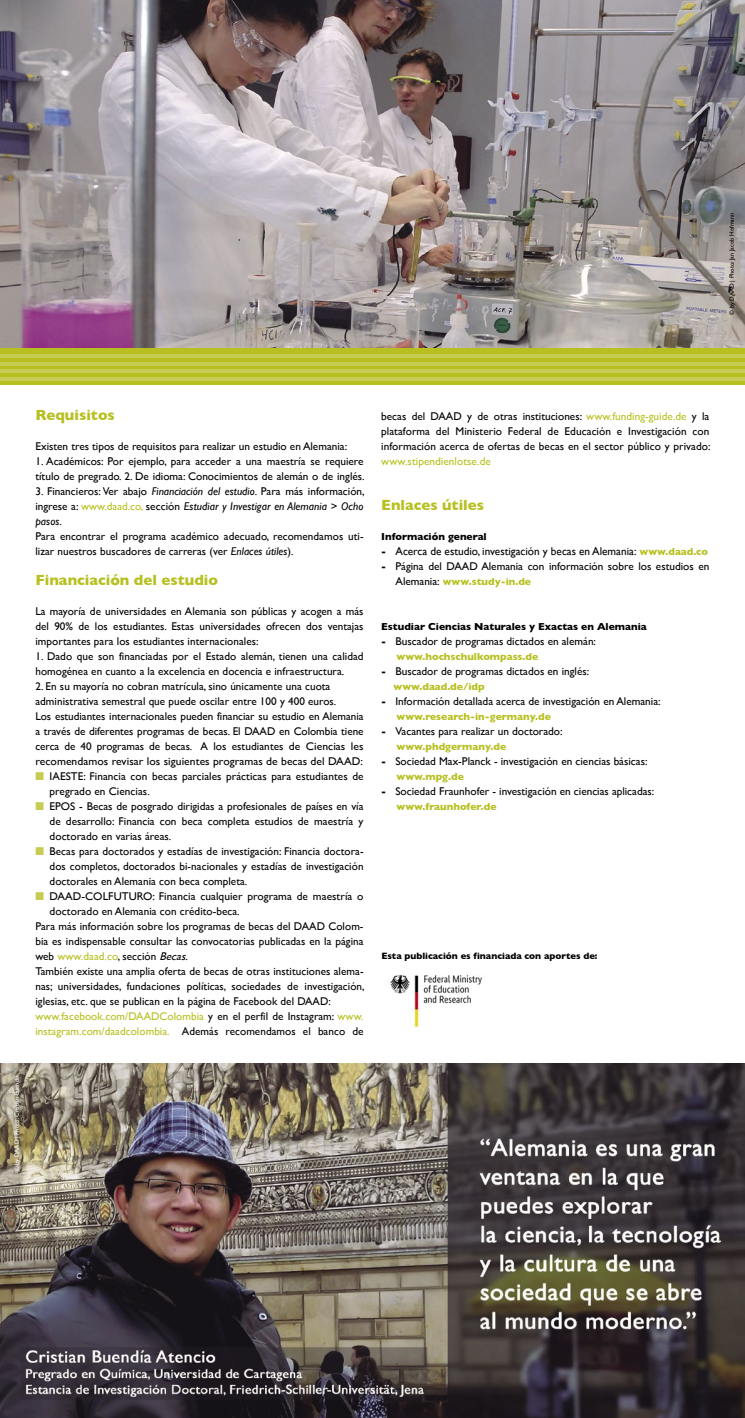
<style>
.page{position:relative;width:745px;height:1418px;background:#fff}
.page>*{position:absolute;margin:0;border:0;box-sizing:border-box;transform-origin:0 0}
.t1{font:700 15px "Gill Sans";color:#b7c020}
.t2{font:11.25px/15px "Gill Sans";letter-spacing:.005em;color:#000}
.t3{font:11.25px "Gill Sans";letter-spacing:.005em;color:#b7c020}
.t4{font:11.25px "Gill Sans";color:#000}
.t5{font:700 10.25px "Gill Sans";color:#b7c020}
.t6{font:700 10.25px "Gill Sans";color:#000}
.t7{font:700 9.38px "Gill Sans";color:#000}
.t8{font:6.25px "Gill Sans";color:#fff}
.t9{font:6.25px "Gill Sans";color:#000}
.s1{font-style:italic}
.s2{color:#b7c020}
.s3{color:#c6cc53}
.s4{color:#000}
.s5{font-weight:700;font-size:10.25px}
.s6{font-weight:700;font-size:10.25px;color:#b7c020}
.s7{font-weight:400;font-size:11.25px;color:#000}
</style>
<div class="page">
<div style="left:0;top:347px;width:744px;height:14px;background:#b7c020"></div>
<div style="left:0;top:354px;width:744px;height:30px;background:#b7c020"></div>
<hr style="left:0;top:354px;width:744px;height:4px;background:#c6cc53">
<hr style="left:0;top:362px;width:744px;height:3px;background:#c6cc53">
<hr style="left:0;top:369px;width:744px;height:4px;background:#c6cc53">
<hr style="left:0;top:377px;width:744px;height:3px;background:#c6cc53">
<img style="left:0;top:1063px;width:744px;height:354px">
<img style="left:0;top:0;width:744px;height:347px">
<img style="left:390px;top:975px;width:92px;height:53px">
<p class="t9" style="left:727px;top:314px;width:103px;rotate:-90deg">© by DAAD | Photo: Jan Jacob Hofmann</p>
<p class="t8" style="left:13px;top:1171px;width:97px;rotate:-90deg">© by DAAD | Photo: Cristian Buendía</p>
<h1 class="t1" style="left:35px;top:403px;width:81px">Requisitos</h1>
<p class="t2" style="left:35px;top:439px;width:313px">Existen tres tipos de requisitos para realizar un estudio en Alemania:</p>
<p class="t2" style="left:35px;top:454px;width:330px">1. Académicos: Por ejemplo, para acceder a una maestría se requiere título de pregrado. 2. De idioma: Conocimientos de alemán o de inglés.</p>
<p class="t2" style="left:35px;top:484px;width:330px">3. Financieros: Ver abajo <span class="s1">Financiación del estudio</span>. Para más información, ingrese a: <span class="s2">www.daad.co,</span> sección <span class="s1">Estudiar y Investigar en Alemania</span> &gt; <span class="s1">Ocho pasos</span>.<br>Para encontrar el programa académico adecuado, recomendamos uti&shy;lizar nuestros buscadores de carreras (ver <span class="s1">Enlaces útiles</span>).</p>
<h1 class="t1" style="left:35px;top:568px;width:184px">Financiación del estudio</h1>
<p class="t2" style="left:35px;top:604px;width:329px;text-align:justify">La mayoría de universidades en Alemania son públicas y acogen a más del 90% de los estudiantes. Estas universidades ofrecen dos ventajas importantes para los estudiantes internacionales:</p>
<p class="t2" style="left:35px;top:649px;width:329px">1. Dado que son financiadas por el Estado alemán, tienen una calidad homogénea en cuanto a la excelencia en docencia e infraestructura.</p>
<p class="t2" style="left:35px;top:679px;width:329px">2. En su mayoría no cobran matrícula, sino únicamente una cuota administrativa semestral que puede oscilar entre 100 y 400 euros.<br>Los estudiantes internacionales pueden financiar su estudio en Alemania a través de diferentes programas de becas. El DAAD en Colombia tiene cerca de 40 programas de becas. A los estudiantes de Ciencias les recomendamos revisar los siguientes programas de becas del DAAD:</p>
<p class="t2" style="left:50px;top:769px;width:315px;text-indent:-14px"><span class="s3">■</span> IAESTE: Financia con becas parciales prácticas para estudiantes de pregrado en Ciencias.</p>
<p class="t2" style="left:50px;top:799px;width:315px;text-align:justify;text-indent:-14px"><span class="s3">■</span> EPOS - Becas de posgrado dirigidas a profesionales de países en vía de desarrollo: Financia con beca completa estudios de maestría y doctorado en varias áreas.</p>
<p class="t2" style="left:50px;top:844px;width:315px;text-align:justify;text-indent:-14px"><span class="s3">■</span> Becas para doctorados y estadías de investigación: Financia doctora&shy;dos completos, doctorados bi-nacionales y estadías de investigación doctorales en Alemania con beca completa.</p>
<p class="t2" style="left:35px;top:889px;width:329px"><span class="s3">■</span> DAAD-COLFUTURO: Financia cualquier programa de maestría o</p>
<p class="t2" style="left:50px;top:904px;width:191px">doctorado en Alemania con crédito-beca.</p>
<p class="t2" style="left:35px;top:919px;width:329px">Para más información sobre los programas de becas del DAAD Colom-</p>
<p class="t2" style="left:35px;top:934px;width:329px">bia es indispensable consultar las convocatorias publicadas en la página</p>
<p class="t2" style="left:35px;top:949px;width:155px">web <span class="s2">www.daad.co</span>, sección <span class="s1">Becas</span>.</p>
<p class="t2" style="left:35px;top:964px;width:329px">También existe una amplia oferta de becas de otras instituciones alema-</p>
<p class="t2" style="left:35px;top:979px;width:330px">nas; universidades, fundaciones políticas, sociedades de investigación,</p>
<p class="t2" style="left:35px;top:994px;width:297px">iglesias, etc. que se publican en la página de Facebook del DAAD:</p>
<p class="t3" style="left:35px;top:1010px;width:329px">www.facebook.com/DAADColombia <span class="s4">y en el perfil de Instagram:</span> www.</p>
<p class="t3" style="left:35px;top:1025px;width:329px">instagram.com/daadcolombia. <span class="s4">Además recomendamos el banco de</span></p>
<p class="t2" style="left:381px;top:409px;width:330px;text-align:justify">becas del DAAD y de otras instituciones: <span class="s2">www.funding-guide.de</span> y la plataforma del Ministerio Federal de Educación e Investigación con información acerca de ofertas de becas en el sector público y privado:</p>
<p class="t3" style="left:381px;top:455px;width:111px">www.stipendienlotse.de</p>
<h1 class="t1" style="left:381px;top:493px;width:104px">Enlaces útiles</h1>
<p class="t6" style="left:381px;top:528px;width:107px">Información general</p>
<p class="t4" style="left:381px;top:545px;width:328px"><span class="s5">-</span> Acerca de estudio, investigación y becas en Alemania: <span class="s6">www.daad.co</span></p>
<p class="t2" style="left:381px;top:559px;width:329px"><span class="s5">-</span> Página del DAAD Alemania con información sobre los estudios en</p>
<p class="t5" style="left:395px;top:573px;width:137px"><span class="s7">Alemania:</span> www.study-in.de</p>
<p class="t6" style="left:381px;top:618px;width:267px">Estudiar Ciencias Naturales y Exactas en Alemania</p>
<p class="t2" style="left:381px;top:634px;width:216px"><span class="s5">-</span> Buscador de programas dictados en alemán:</p>
<p class="t5" style="left:396px;top:648px;width:143px">www.hochschulkompass.de</p>
<p class="t2" style="left:381px;top:664px;width:209px"><span class="s5">-</span> Buscador de programas dictados en inglés:</p>
<p class="t5" style="left:393px;top:678px;width:93px">www.daad.de/idp</p>
<p class="t2" style="left:381px;top:694px;width:280px"><span class="s5">-</span> Información detallada acerca de investigación en Alemania:</p>
<p class="t5" style="left:396px;top:708px;width:156px">www.research-in-germany.de</p>
<p class="t2" style="left:381px;top:724px;width:183px"><span class="s5">-</span> Vacantes para realizar un doctorado:</p>
<p class="t5" style="left:396px;top:738px;width:111px">www.phdgermany.de</p>
<p class="t2" style="left:381px;top:754px;width:267px"><span class="s5">-</span> Sociedad Max-Planck - investigación en ciencias básicas:</p>
<p class="t5" style="left:396px;top:768px;width:69px">www.mpg.de</p>
<p class="t2" style="left:381px;top:784px;width:274px"><span class="s5">-</span> Sociedad Fraunhofer - investigación en ciencias aplicadas:</p>
<p class="t5" style="left:396px;top:798px;width:101px">www.fraunhofer.de</p>
<p class="t7" style="left:381px;top:948px;width:217px">Esta publicación es financiada con aportes de:</p>
</div>
